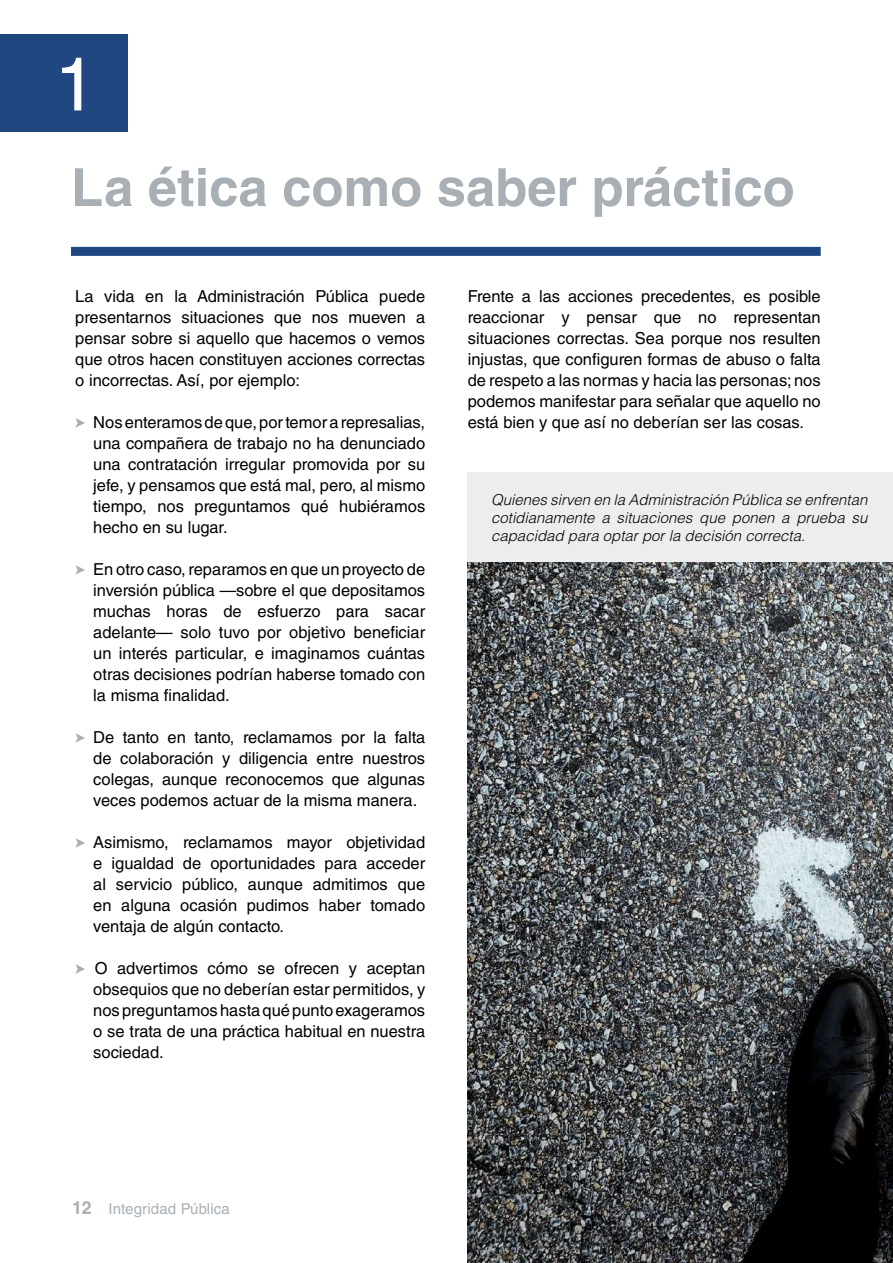
<style>
.page{position:relative;width:893px;height:1263px;background:#fff}
.page>*{position:absolute;margin:0;border:0;box-sizing:border-box;transform-origin:0 0}
.t1{font:75px "Helvetica LT Std";color:#fff}
.t2{font:700 52.5px "Helvetica LT Std";color:#a8afb5}
.t3{font:16.5px/21px "Helvetica LT Std";color:#000;text-align:justify}
.t4{font:italic 300 15px/18px "Helvetica LT Std";color:#000;text-align:justify}
.t5{font:15px "Helvetica LT Std";letter-spacing:.01em;color:#a8afb5}
.s1{font-weight:700;font-size:18px}
</style>
<div class="page">
<div style="left:468px;top:472px;width:425px;height:791px;background:#ededed"></div>
<div style="left:71px;top:247px;width:750px;height:9px;background:#214780"></div>
<div style="left:0;top:34px;width:128px;height:98px;background:#214780"></div>
<svg style="left:75px;top:418px;width:10px;height:10px"></svg>
<svg style="left:75px;top:565px;width:10px;height:10px"></svg>
<svg style="left:75px;top:733px;width:10px;height:10px"></svg>
<svg style="left:75px;top:838px;width:10px;height:10px"></svg>
<svg style="left:75px;top:964px;width:10px;height:10px"></svg>
<img style="left:468px;top:562px;width:425px;height:701px">
<h1 class="t1" style="left:54px;top:41px;width:43px">1</h1>
<h2 class="t2" style="left:71px;top:155px;width:725px">La ética como saber práctico</h2>
<p class="t3" style="left:75px;top:285px;width:351px">La vida en la Administración Pública puede presentarnos situaciones que nos mueven a pensar sobre si aquello que hacemos o vemos que otros hacen constituyen acciones correctas o incorrectas. Así, por ejemplo:</p>
<p class="t3" style="left:93px;top:411px;width:333px">Nos enteramos de que, por temor a represalias, una compañera de trabajo no ha denunciado una contratación irregular promovida por su jefe, y pensamos que está mal, pero, al mismo tiempo, nos preguntamos qué hubiéramos hecho en su lugar.</p>
<p class="t3" style="left:93px;top:558px;width:333px">En otro caso, reparamos en que un proyecto de inversión pública —sobre el que depositamos muchas horas de esfuerzo para sacar adelante— solo tuvo por objetivo beneficiar un interés particular, e imaginamos cuántas otras decisiones podrían haberse tomado con la misma finalidad.</p>
<p class="t3" style="left:93px;top:726px;width:333px">De tanto en tanto, reclamamos por la falta de colaboración y diligencia entre nuestros colegas, aunque reconocemos que algunas veces podemos actuar de la misma manera.</p>
<p class="t3" style="left:93px;top:831px;width:333px">Asimismo, reclamamos mayor objetividad e igualdad de oportunidades para acceder al servicio público, aunque admitimos que en alguna ocasión pudimos haber tomado ventaja de algún contacto.</p>
<p class="t3" style="left:93px;top:957px;width:333px">O advertimos cómo se ofrecen y aceptan obsequios que no deberían estar permitidos, y nos preguntamos hasta qué punto exageramos o se trata de una práctica habitual en nuestra sociedad.</p>
<p class="t3" style="left:468px;top:285px;width:354px">Frente a las acciones precedentes, es posible reaccionar y pensar que no representan situaciones correctas. Sea porque nos resulten injustas, que configuren formas de abuso o falta de respeto a las normas y hacia las personas; nos podemos manifestar para señalar que aquello no está bien y que así no deberían ser las cosas.</p>
<p class="t4" style="left:491px;top:491px;width:378px">Quienes sirven en la Administración Pública se enfrentan cotidianamente a situaciones que ponen a prueba su capacidad para optar por la decisión correcta.</p>
<p class="t5" style="left:72px;top:1200px;width:159px"><span class="s1">12</span> Integridad Pública</p>
</div>
